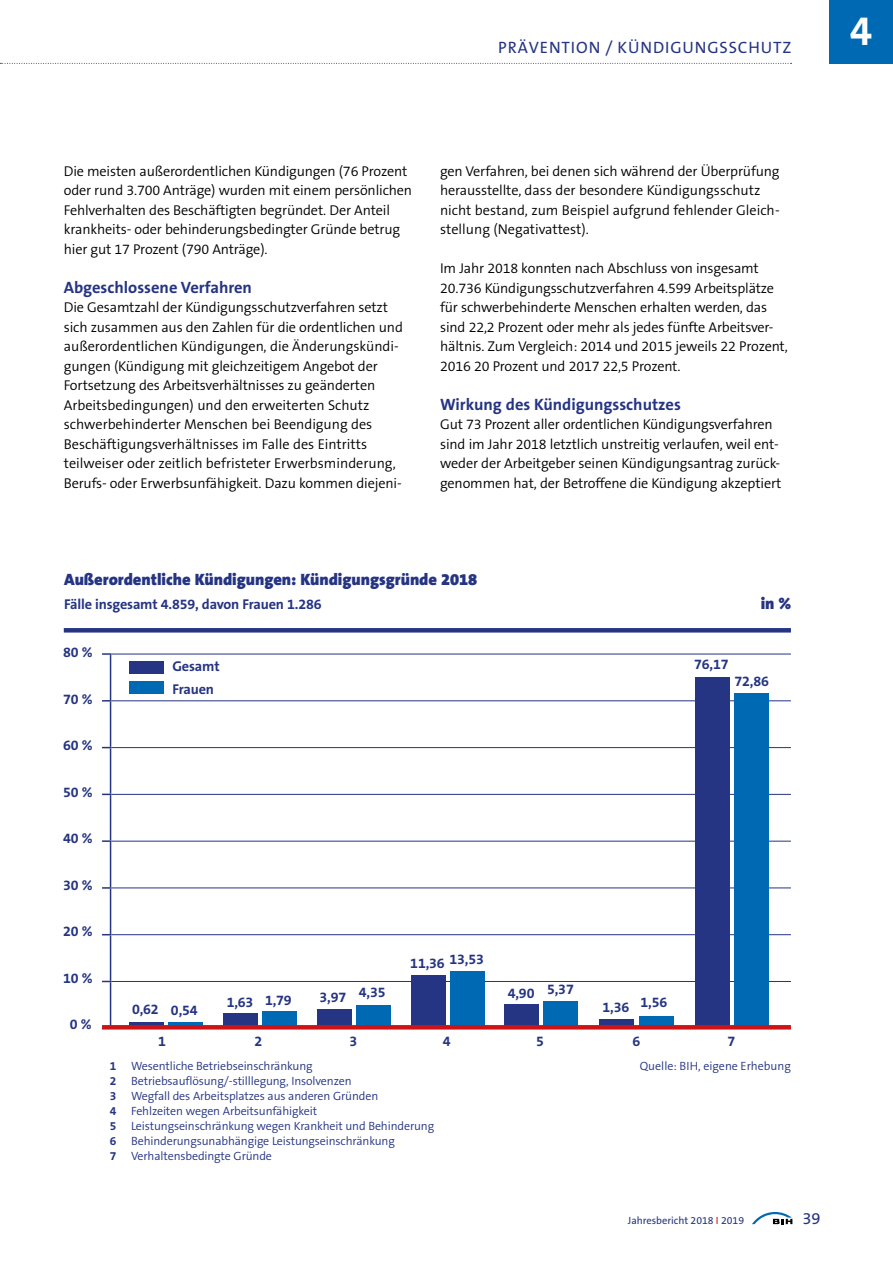
<style>
.page{position:relative;width:893px;height:1263px;background:#fff}
.page>*{position:absolute;margin:0;border:0;box-sizing:border-box;transform-origin:0 0}
.t1{font:40.5px "The Sans Bold Caps";color:#fff}
.t2{font:900 16.5px "The Sans B W9";color:#253483}
.t3{font:700 16.5px "The Sans B W7";color:#253483}
.t4{font:16.5px "The Sans B W5 Plain";letter-spacing:.055em;color:#253483}
.Fließtext_Flattersat{font:300 14.25px/19.5px "The Sans B W4";letter-spacing:-.01em;color:#000}
.t5{font:700 14.25px/22.5px "The Sans B W7";letter-spacing:-.01em;color:#253483}
.t6{font:300 12px/15px "The Sans B W4";letter-spacing:-.01em;color:#253483}
.t7{font:10.5px "The Sans B W5 Plain";color:#253483}
.s1{font-family:"The Sans B W7";font-weight:700}
.s2{color:#cd1316}
</style>
<div class="page">
<svg style="left:0;top:63px;width:791px;height:1px"></svg>
<div style="left:829px;top:0;width:64px;height:64px;background:#0069b4"></div>
<hr style="left:111px;top:747px;width:680px;height:1px;background:#253483">
<hr style="left:111px;top:794px;width:680px;height:1px;background:#253483">
<hr style="left:111px;top:841px;width:680px;height:1px;background:#253483">
<hr style="left:111px;top:888px;width:680px;height:1px;background:#253483">
<hr style="left:111px;top:934px;width:680px;height:1px;background:#253483">
<hr style="left:111px;top:981px;width:680px;height:1px;background:#253483">
<hr style="left:110px;top:655px;width:1px;height:45px;background:#253483">
<hr style="left:110px;top:701px;width:1px;height:46px;background:#253483">
<hr style="left:110px;top:748px;width:1px;height:46px;background:#253483">
<hr style="left:110px;top:795px;width:1px;height:45px;background:#253483">
<svg style="left:102px;top:840px;width:9px;height:2px"></svg>
<hr style="left:110px;top:842px;width:1px;height:45px;background:#253483">
<svg style="left:102px;top:887px;width:9px;height:2px"></svg>
<hr style="left:110px;top:889px;width:1px;height:45px;background:#253483">
<hr style="left:110px;top:935px;width:1px;height:46px;background:#253483">
<hr style="left:110px;top:982px;width:1px;height:45px;background:#253483">
<svg style="left:102px;top:653px;width:9px;height:2px"></svg>
<hr style="left:111px;top:700px;width:680px;height:1px;background:#253483">
<hr style="left:111px;top:654px;width:680px;height:1px;background:#253483">
<hr style="left:64px;top:628px;width:727px;height:4px;background:#253483">
<div style="left:129px;top:661px;width:34px;height:13px;background:#253483"></div>
<div style="left:129px;top:681px;width:34px;height:13px;background:#0069b4"></div>
<div style="left:169px;top:1022px;width:34px;height:5px;background:#0069b4"></div>
<hr style="left:130px;top:1022px;width:34px;height:4px;background:#253483">
<div style="left:263px;top:1011px;width:34px;height:15px;background:#0069b4"></div>
<div style="left:223px;top:1013px;width:35px;height:14px;background:#253483"></div>
<div style="left:356px;top:1005px;width:34px;height:22px;background:#0069b4"></div>
<div style="left:317px;top:1009px;width:34px;height:17px;background:#253483"></div>
<div style="left:450px;top:971px;width:34px;height:56px;background:#0069b4"></div>
<div style="left:411px;top:976px;width:34px;height:51px;background:#253483"></div>
<div style="left:544px;top:1001px;width:34px;height:26px;background:#0069b4"></div>
<div style="left:505px;top:1004px;width:34px;height:23px;background:#253483"></div>
<div style="left:639px;top:1016px;width:34px;height:10px;background:#0069b4"></div>
<div style="left:600px;top:1019px;width:34px;height:7px;background:#253483"></div>
<div style="left:734px;top:693px;width:34px;height:334px;background:#0069b4"></div>
<div style="left:695px;top:678px;width:34px;height:348px;background:#253483"></div>
<svg style="left:102px;top:1025px;width:689px;height:4px;background:#cb1418"></svg>
<svg style="left:752px;top:1212px;width:40px;height:12px"></svg>
<p class="t4" style="left:498px;top:37px;width:295px">PRÄVENTION / KÜNDIGUNGSSCHUTZ</p>
<h1 class="t1" style="left:850px;top:-3px;width:24px">4</h1>
<p class="Fließtext_Flattersat" style="left:64px;top:161px;width:350px">Die meisten außerordentlichen Kündigungen (76 Prozent oder rund 3.700 Anträge) wurden mit einem persönlichen Fehlverhalten des Beschäftigten begründet. Der Anteil krankheits- oder behinderungsbedingter Gründe betrug hier gut 17 Prozent (790 Anträge).</p>
<h4 class="t3" style="left:64px;top:277px;width:190px">Abgeschlossene Verfahren</h4>
<p class="Fließtext_Flattersat" style="left:64px;top:298px;width:341px">Die Gesamtzahl der Kündigungsschutzverfahren setzt sich zusammen aus den Zahlen für die ordentlichen und außerordentlichen Kündigungen, die Änderungskündi&shy;gungen (Kündigung mit gleichzeitigem Angebot der Fortsetzung des Arbeitsverhältnisses zu geänderten Arbeitsbedingungen) und den erweiterten Schutz schwerbehinderter Menschen bei Beendigung des Beschäftigungsverhältnisses im Falle des Eintritts teilweiser oder zeitlich befristeter Erwerbsminderung, Berufs- oder Erwerbsunfähigkeit. Dazu kommen diejeni-</p>
<p class="Fließtext_Flattersat" style="left:440px;top:161px;width:341px">gen Verfahren, bei denen sich während der Überprüfung herausstellte, dass der besondere Kündigungsschutz nicht bestand, zum Beispiel aufgrund fehlender Gleich&shy;stellung (Negativattest).</p>
<p class="Fließtext_Flattersat" style="left:440px;top:259px;width:349px">Im Jahr 2018 konnten nach Abschluss von insgesamt 20.736 Kündigungsschutzverfahren 4.599 Arbeitsplätze für schwerbehinderte Menschen erhalten werden, das sind 22,2 Prozent oder mehr als jedes fünfte Arbeitsver&shy;hältnis. Zum Vergleich: 2014 und 2015 jeweils 22 Prozent, 2016 20 Prozent und 2017 22,5 Prozent.</p>
<h4 class="t3" style="left:440px;top:394px;width:242px">Wirkung des Kündigungsschutzes</h4>
<p class="Fließtext_Flattersat" style="left:440px;top:415px;width:343px">Gut 73 Prozent aller ordentlichen Kündigungsverfahren sind im Jahr 2018 letztlich unstreitig verlaufen, weil ent&shy;weder der Arbeitgeber seinen Kündigungsantrag zurück&shy;genommen hat, der Betroffene die Kündigung akzeptiert</p>
<h4 class="t2" style="left:64px;top:569px;width:415px">Außerordentliche Kündigungen: Kündigungsgründe 2018</h4>
<p class="t5" style="left:64px;top:593px;width:259px">Fälle insgesamt 4.859, davon Frauen 1.286</p>
<p class="t2" style="left:761px;top:593px;width:32px">in %</p>
<p class="t5" style="left:63px;top:641px;width:31px">80 %</p>
<p class="t5" style="left:63px;top:688px;width:31px">70 %</p>
<p class="t5" style="left:63px;top:734px;width:31px">60 %</p>
<p class="t5" style="left:63px;top:781px;width:31px">50 %</p>
<p class="t5" style="left:63px;top:827px;width:31px">40 %</p>
<p class="t5" style="left:63px;top:874px;width:31px">30 %</p>
<p class="t5" style="left:63px;top:920px;width:31px">20 %</p>
<p class="t5" style="left:63px;top:967px;width:31px">10 %</p>
<p class="t5" style="left:70px;top:1013px;width:23px">0 %</p>
<p class="t5" style="left:694px;top:653px;width:36px">76,17</p>
<p class="t5" style="left:173px;top:655px;width:49px">Gesamt<br>Frauen</p>
<p class="t5" style="left:734px;top:670px;width:36px">72,86</p>
<p class="t5" style="left:450px;top:947px;width:36px">13,53</p>
<p class="t5" style="left:410px;top:952px;width:36px">11,36</p>
<p class="t5" style="left:547px;top:978px;width:28px">5,37</p>
<p class="t5" style="left:359px;top:981px;width:28px">4,35</p>
<p class="t5" style="left:508px;top:982px;width:28px">4,90</p>
<p class="t5" style="left:227px;top:990px;width:28px">1,63</p>
<p class="t5" style="left:319px;top:986px;width:28px">3,97</p>
<p class="t5" style="left:265px;top:989px;width:28px">1,79</p>
<p class="t5" style="left:640px;top:991px;width:28px">1,56</p>
<p class="t5" style="left:602px;top:995px;width:28px">1,36</p>
<p class="t5" style="left:132px;top:998px;width:28px">0,62</p>
<p class="t5" style="left:171px;top:999px;width:28px">0,54</p>
<p class="t5" style="left:158px;top:1030px;width:9px">1</p>
<p class="t5" style="left:255px;top:1030px;width:9px">2</p>
<p class="t5" style="left:350px;top:1030px;width:9px">3</p>
<p class="t5" style="left:443px;top:1030px;width:9px">4</p>
<p class="t5" style="left:536px;top:1030px;width:9px">5</p>
<p class="t5" style="left:633px;top:1030px;width:9px">6</p>
<p class="t5" style="left:728px;top:1030px;width:9px">7</p>
<p class="t6" style="left:640px;top:1059px;width:153px">Quelle: BIH, eigene Erhebung</p>
<p class="t6" style="left:110px;top:1058px;width:326px"><span class="s1">1</span> Wesentliche Betriebseinschränkung<br><span class="s1">2</span> Betriebsauflösung/-stilllegung, Insolvenzen<br><span class="s1">3</span> Wegfall des Arbeitsplatzes aus anderen Gründen<br><span class="s1">4</span> Fehlzeiten wegen Arbeitsunfähigkeit<br><span class="s1">5</span> Leistungseinschränkung wegen Krankheit und Behinderung <span class="s1">6</span> Behinderungsunabhängige Leistungseinschränkung<br><span class="s1">7</span> Verhaltensbedingte Gründe</p>
<p class="t7" style="left:628px;top:1214px;width:118px">Jahresbericht 2018 <span class="s2">I</span> 2019</p>
<p class="t4" style="left:802px;top:1208px;width:20px">39</p>
</div>
